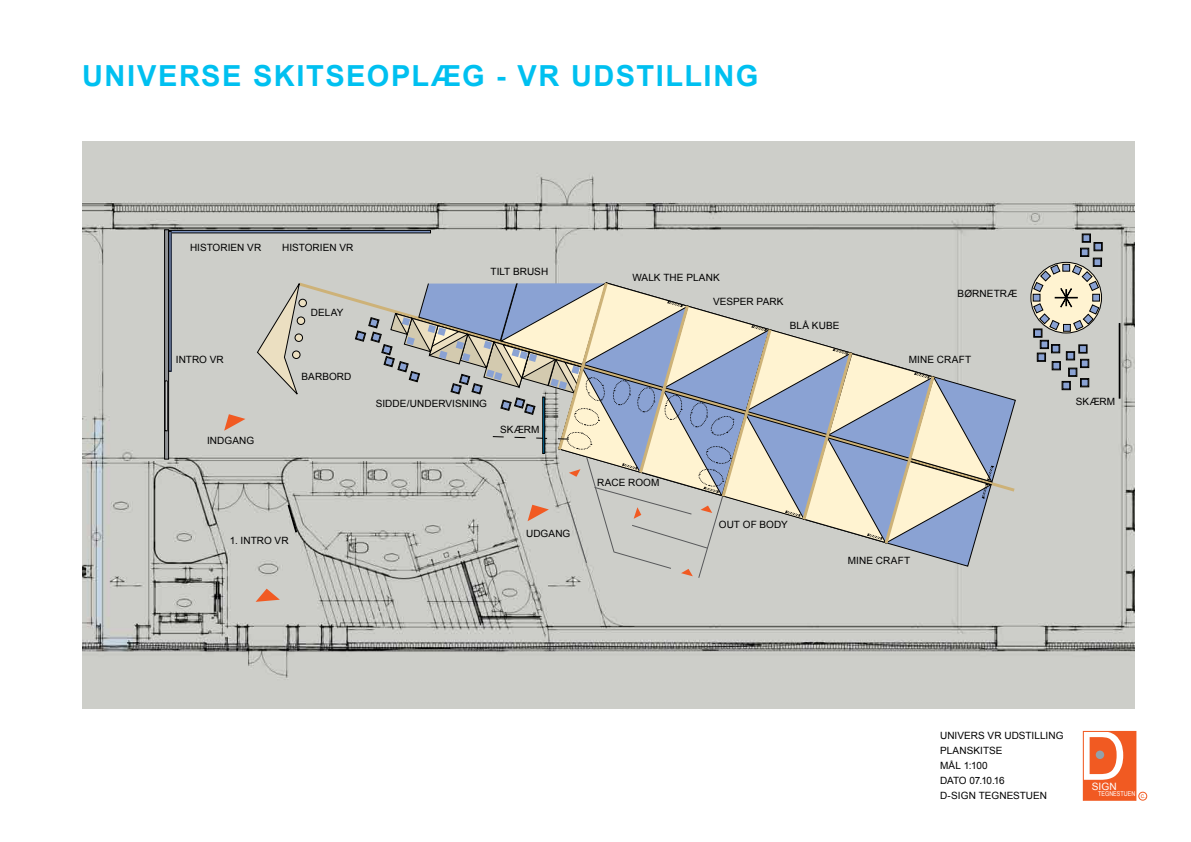
<style>
.page{position:relative;width:1191px;height:842px;background:#fff}
.page>*{position:absolute;margin:0;border:0;box-sizing:border-box;transform-origin:0 0}
.t1{font:67.6px "Arial";color:#fff}
.t2{font:700 29px "Arial";letter-spacing:.05em;color:#00c0f0}
.t3{font:10.1px "Arial";color:#fff}
.t4{font:10px/15px "Arial";letter-spacing:.01em;color:#000}
.t5{font:6.8px "Arial";color:#fff;scale:.8 1}
.t6{font:6.8px "Arial";color:#f15a22}
</style>
<div class="page">
<div style="left:1083px;top:731px;width:53px;height:69px;background:#f15a22"></div>
<div style="left:1095px;top:750px;width:9px;height:9px;background:#92a1ab;border-radius:50%"></div>
<div style="left:1138px;top:792px;width:8px;height:8px;border:1px solid #f15a22;border-radius:50%"></div>
<img style="left:82px;top:141px;width:1052px;height:568px">
<svg style="left:165px;top:230px;width:4px;height:229px"></svg>
<div style="left:164px;top:230px;width:5px;height:229px;border:1px solid #000"></div>
<svg style="left:296px;top:280px;width:722px;height:214px"></svg>
<div style="left:1030px;top:262px;width:71px;height:71px;border:1px solid #000;border-radius:50%"></div>
<svg style="left:257px;top:283px;width:43px;height:112px"></svg>
<div style="left:299px;top:299px;width:7px;height:8px;background:#ebdfc1;border-radius:50%"></div>
<div style="left:299px;top:299px;width:7px;height:8px;border:1px solid #000;border-radius:50%"></div>
<div style="left:297px;top:317px;width:8px;height:7px;background:#ebdfc1;border-radius:50%"></div>
<div style="left:297px;top:317px;width:8px;height:8px;border:1px solid #000;border-radius:50%"></div>
<div style="left:295px;top:334px;width:7px;height:7px;background:#ebdfc1;border-radius:50%"></div>
<div style="left:295px;top:334px;width:8px;height:8px;border:1px solid #000;border-radius:50%"></div>
<div style="left:292px;top:351px;width:8px;height:7px;background:#ebdfc1;border-radius:50%"></div>
<div style="left:292px;top:351px;width:8px;height:8px;border:1px solid #000;border-radius:50%"></div>
<div style="left:169px;top:230px;width:261px;height:3px;border:1px solid #000"></div>
<div style="left:1062px;top:264px;width:7px;height:7px;border:1px solid #000"></div>
<svg style="left:1033px;top:265px;width:66px;height:65px"></svg>
<svg style="left:1068px;top:368px;width:9px;height:8px"></svg>
<div style="left:1069px;top:369px;width:7px;height:7px;background:#8aa2d3"></div>
<div style="left:1069px;top:369px;width:7px;height:7px;border:1px solid #000"></div>
<svg style="left:1080px;top:378px;width:9px;height:9px"></svg>
<div style="left:1081px;top:379px;width:7px;height:7px;background:#8aa2d3"></div>
<div style="left:1081px;top:379px;width:7px;height:7px;border:1px solid #000"></div>
<svg style="left:1051px;top:344px;width:8px;height:9px"></svg>
<div style="left:1052px;top:345px;width:7px;height:7px;background:#8aa2d3"></div>
<div style="left:1052px;top:345px;width:7px;height:7px;border:1px solid #000"></div>
<svg style="left:1066px;top:351px;width:8px;height:9px"></svg>
<div style="left:1067px;top:352px;width:7px;height:7px;background:#8aa2d3"></div>
<div style="left:1067px;top:352px;width:7px;height:7px;border:1px solid #000"></div>
<svg style="left:1062px;top:381px;width:8px;height:9px"></svg>
<div style="left:1062px;top:382px;width:7px;height:7px;background:#8aa2d3"></div>
<div style="left:1062px;top:382px;width:7px;height:7px;border:1px solid #000"></div>
<div style="left:1040px;top:340px;width:8px;height:9px;background:#0a0a09"></div>
<div style="left:1041px;top:341px;width:6px;height:7px;background:#8aa2d3"></div>
<div style="left:1040px;top:341px;width:8px;height:7px;border:1px solid #000"></div>
<svg style="left:1080px;top:359px;width:9px;height:9px"></svg>
<div style="left:1081px;top:360px;width:7px;height:7px;background:#8aa2d3"></div>
<div style="left:1081px;top:360px;width:7px;height:7px;border:1px solid #000"></div>
<svg style="left:1052px;top:361px;width:8px;height:9px"></svg>
<div style="left:1053px;top:362px;width:6px;height:7px;background:#8aa2d3"></div>
<div style="left:1052px;top:362px;width:7px;height:7px;border:1px solid #000"></div>
<svg style="left:1078px;top:345px;width:9px;height:8px"></svg>
<div style="left:1079px;top:346px;width:7px;height:6px;background:#8aa2d3"></div>
<div style="left:1079px;top:345px;width:7px;height:7px;border:1px solid #000"></div>
<svg style="left:1033px;top:329px;width:9px;height:8px"></svg>
<div style="left:1034px;top:330px;width:7px;height:6px;background:#8aa2d3"></div>
<div style="left:1034px;top:330px;width:7px;height:7px;border:1px solid #000"></div>
<svg style="left:1037px;top:353px;width:8px;height:8px"></svg>
<div style="left:1038px;top:354px;width:6px;height:7px;background:#8aa2d3"></div>
<div style="left:1038px;top:354px;width:7px;height:7px;border:1px solid #000"></div>
<div style="left:1083px;top:235px;width:6px;height:7px;background:#8aa2d3"></div>
<div style="left:1082px;top:235px;width:8px;height:7px;border:1px solid #000"></div>
<div style="left:1094px;top:259px;width:6px;height:7px;background:#8aa2d3"></div>
<div style="left:1093px;top:259px;width:8px;height:7px;border:1px solid #000"></div>
<svg style="left:1080px;top:248px;width:9px;height:9px"></svg>
<div style="left:1081px;top:249px;width:7px;height:7px;background:#8aa2d3"></div>
<div style="left:1081px;top:249px;width:7px;height:7px;border:1px solid #000"></div>
<svg style="left:1093px;top:242px;width:9px;height:9px"></svg>
<div style="left:1094px;top:243px;width:7px;height:7px;background:#8aa2d3"></div>
<div style="left:1094px;top:243px;width:7px;height:7px;border:1px solid #000"></div>
<div style="left:1119px;top:324px;width:1px;height:74px;border:1px solid #000"></div>
<svg style="left:224px;top:414px;width:21px;height:17px"></svg>
<svg style="left:355px;top:279px;width:660px;height:300px"></svg>
<svg style="left:256px;top:589px;width:24px;height:13px"></svg>
<svg style="left:288px;top:505px;width:9px;height:27px"></svg>
<h2 class="t2" style="left:82px;top:57px;width:677px">UNIVERSE SKITSEOPLÆG - VR UDSTILLING</h2>
<p class="t4" style="left:190px;top:240px;width:73px">HISTORIEN VR</p>
<p class="t4" style="left:282px;top:240px;width:73px">HISTORIEN VR</p>
<p class="t4" style="left:176px;top:352px;width:50px">INTRO VR</p>
<p class="t4" style="left:207px;top:433px;width:49px">INDGANG</p>
<p class="t4" style="left:311px;top:305px;width:34px">DELAY</p>
<p class="t4" style="left:301px;top:369px;width:51px">BARBORD</p>
<p class="t4" style="left:490px;top:264px;width:59px">TILT BRUSH</p>
<p class="t4" style="left:376px;top:396px;width:113px">SIDDE/UNDERVISNING</p>
<p class="t4" style="left:500px;top:422px;width:41px">SKÆRM</p>
<p class="t4" style="left:230px;top:533px;width:60px">1. INTRO VR</p>
<p class="t4" style="left:526px;top:526px;width:46px">UDGANG</p>
<p class="t4" style="left:632px;top:270px;width:89px">WALK THE PLANK</p>
<p class="t4" style="left:713px;top:294px;width:72px">VESPER PARK</p>
<p class="t4" style="left:789px;top:318px;width:51px">BLÅ KUBE</p>
<p class="t4" style="left:957px;top:286px;width:61px">BØRNETRÆ</p>
<p class="t4" style="left:909px;top:352px;width:64px">MINE CRAFT</p>
<p class="t4" style="left:597px;top:475px;width:64px">RACE ROOM</p>
<p class="t4" style="left:719px;top:517px;width:70px">OUT OF BODY</p>
<p class="t4" style="left:848px;top:553px;width:64px">MINE CRAFT</p>
<p class="t4" style="left:1075px;top:394px;width:41px">SKÆRM</p>
<p class="t4" style="left:940px;top:728px;width:125px">UNIVERS VR UDSTILLING<br>PLANSKITSE<br>MÅL 1:100<br>DATO 07.10.16<br>D-SIGN TEGNESTUEN</p>
<h1 class="t1" style="left:1078px;top:712px;width:50px">D</h1>
<p class="t3" style="left:1091px;top:780px;width:26px">SIGN</p>
<p class="t5" style="left:1098px;top:789px;width:48px">TEGNESTUEN</p>
<p class="t6" style="left:1140px;top:791px;width:7px">c.</p>
</div>
